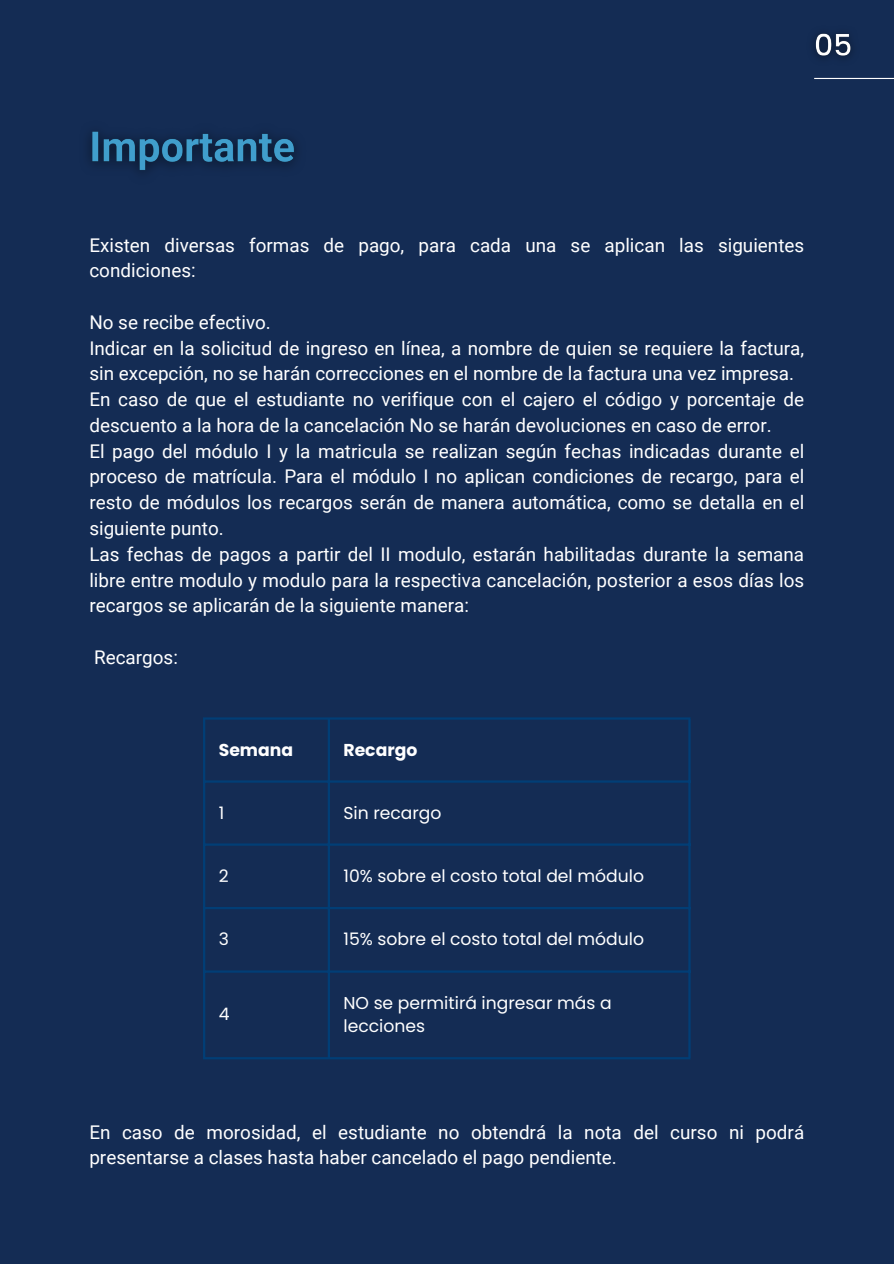
<style>
.page{position:relative;width:894px;height:1264px;background:#fff}
.page>*{position:absolute;margin:0;border:0;box-sizing:border-box;transform-origin:0 0}
.t1{font:18.9px/25.8px "Roboto";color:#fff}
.t2{font:17.25px/23.7px "Poppins";color:#fff}
.t3{font:700 17.25px "Poppins";color:#fff}
</style>
<div class="page">
<div style="left:0;top:0;width:893px;height:1263px;background:#142c54"></div>
<hr style="left:813px;top:78px;width:80px;height:1px;background:#fff">
<hr style="left:203px;top:719px;width:2px;height:338px;background:#013e76">
<hr style="left:327px;top:719px;width:3px;height:338px;background:#013e76">
<hr style="left:688px;top:719px;width:2px;height:338px;background:#013e76">
<hr style="left:203px;top:717px;width:487px;height:2px;background:#013e76">
<hr style="left:203px;top:780px;width:487px;height:2px;background:#013e76">
<hr style="left:203px;top:843px;width:487px;height:2px;background:#013e76">
<hr style="left:203px;top:907px;width:487px;height:2px;background:#013e76">
<hr style="left:203px;top:970px;width:487px;height:2px;background:#013e76">
<hr style="left:203px;top:1057px;width:487px;height:2px;background:#013e76">
<img style="left:814px;top:33px;width:38px;height:25px">
<img style="left:88px;top:131px;width:209px;height:41px">
<p class="t1" style="left:89px;top:232px;width:716px">Existen diversas formas de pago, para cada una se aplican las siguientes condiciones:</p>
<p class="t1" style="left:89px;top:309px;width:183px">No se recibe efectivo.</p>
<p class="t1" style="left:89px;top:335px;width:716px">Indicar en la solicitud de ingreso en línea, a nombre de quien se requiere la factura, sin excepción, no se harán correcciones en el nombre de la factura una vez impresa.</p>
<p class="t1" style="left:89px;top:387px;width:716px">En caso de que el estudiante no verifique con el cajero el código y porcentaje de descuento a la hora de la cancelación No se harán devoluciones en caso de error.</p>
<p class="t1" style="left:89px;top:438px;width:716px;text-align:justify">El pago del módulo I y la matricula se realizan según fechas indicadas durante el proceso de matrícula. Para el módulo I no aplican condiciones de recargo, para el resto de módulos los recargos serán de manera automática, como se detalla en el siguiente punto.</p>
<p class="t1" style="left:89px;top:541px;width:716px;text-align:justify">Las fechas de pagos a partir del II modulo, estarán habilitadas durante la semana libre entre modulo y modulo para la respectiva cancelación, posterior a esos días los recargos se aplicarán de la siguiente manera:</p>
<p class="t1" style="left:94px;top:644px;width:85px">Recargos:</p>
<p class="t3" style="left:219px;top:737px;width:76px">Semana</p>
<p class="t3" style="left:343px;top:737px;width:75px">Recargo</p>
<p class="t2" style="left:219px;top:800px;width:7px">1</p>
<p class="t2" style="left:343px;top:800px;width:99px">Sin recargo</p>
<p class="t2" style="left:219px;top:863px;width:11px">2</p>
<p class="t2" style="left:343px;top:863px;width:302px">10% sobre el costo total del módulo</p>
<p class="t2" style="left:219px;top:927px;width:12px">3</p>
<p class="t2" style="left:343px;top:927px;width:302px">15% sobre el costo total del módulo</p>
<p class="t2" style="left:219px;top:1002px;width:12px">4</p>
<p class="t2" style="left:343px;top:990px;width:269px">NO se permitirá ingresar más a lecciones</p>
<p class="t1" style="left:89px;top:1119px;width:716px">En caso de morosidad, el estudiante no obtendrá la nota del curso ni podrá presentarse a clases hasta haber cancelado el pago pendiente.</p>
</div>
